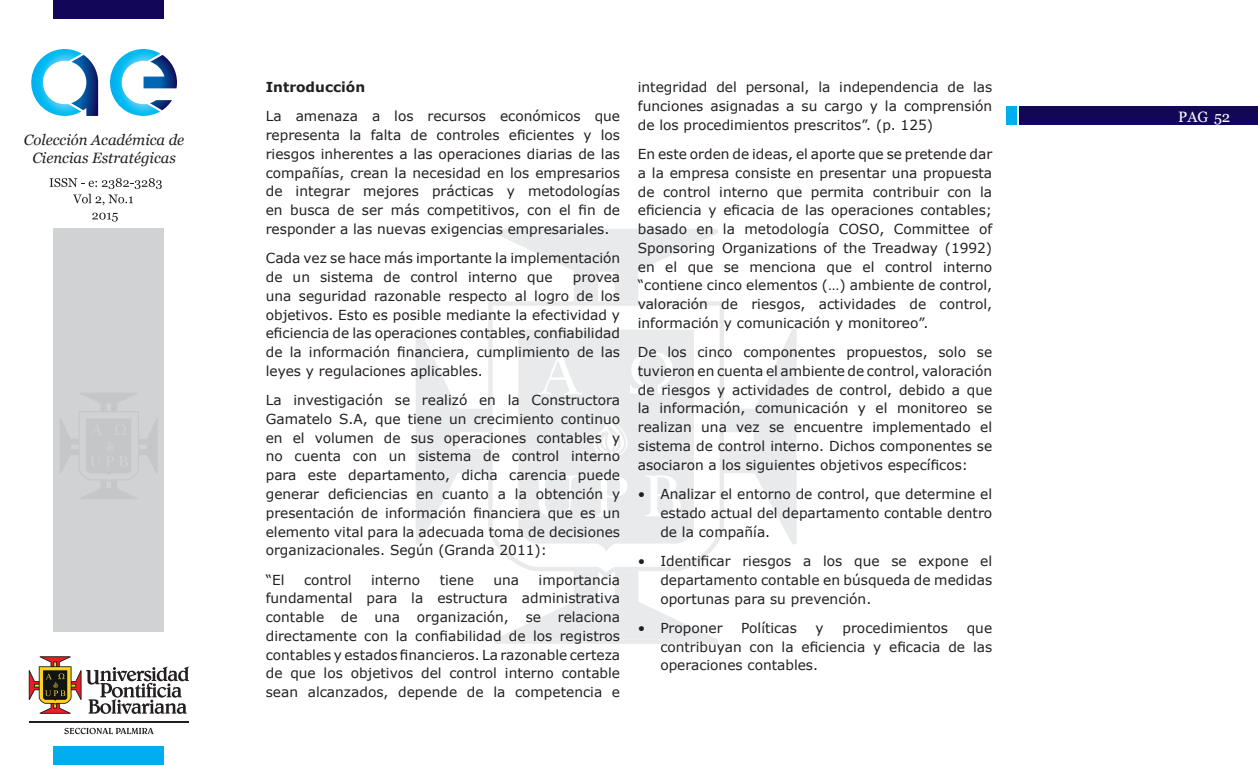
<style>
.page{position:relative;width:1258px;height:765px;background:#fff}
.page>*{position:absolute;margin:0;border:0;box-sizing:border-box;transform-origin:0 0}
.t1{font:15px "Georgia";color:#fff}
.t2{font:italic 14.88px/17.9px "Georgia";color:#231f20;text-align:center}
.t3{font:13.75px/18.8px "Verdana";color:#231f20;text-align:justify}
.t4{font:700 13.75px "Verdana";color:#231f20}
</style>
<div class="page">
<svg style="left:31px;top:49px;width:67px;height:67px"></svg>
<svg style="left:110px;top:49px;width:67px;height:67px"></svg>
<div style="left:54px;top:229px;width:110px;height:403px;background:#d1d2d4"></div>
<div style="left:54px;top:0;width:110px;height:18px;background:#110658"></div>
<div style="left:1020px;top:107px;width:238px;height:18px;background:#110658"></div>
<div style="left:1006px;top:107px;width:10px;height:18px;background:#00aeef"></div>
<div style="left:54px;top:747px;width:110px;height:18px;background:#00aeef"></div>
<svg style="left:29px;top:656px;width:160px;height:58px"></svg>
<svg style="left:64px;top:728px;width:90px;height:6px"></svg>
<hr style="left:29px;top:721px;width:160px;height:1px;background:#231f20">
<svg style="left:60px;top:393px;width:97px;height:106px"></svg>
<svg style="left:416px;top:229px;width:380px;height:415px"></svg>
<svg style="left:518px;top:330px;width:176px;height:222px;background:#ebeced"></svg>
<svg style="left:657px;top:477px;width:16px;height:37px"></svg>
<svg style="left:551px;top:360px;width:13px;height:17px"></svg>
<svg style="left:92px;top:213px;width:26px;height:9px"></svg>
<svg style="left:50px;top:178px;width:112px;height:27px"></svg>
<p class="t2" style="left:24px;top:131px;width:162px">Colección Académica de<br>Ciencias Estratégicas</p>
<p class="t4" style="left:266px;top:77px;width:101px">Introducción</p>
<p class="t3" style="left:266px;top:107px;width:356px">La amenaza a los recursos económicos que representa la falta de controles eficientes y los riesgos inherentes a las operaciones diarias de las compañías, crean la necesidad en los empresarios de integrar mejores prácticas y metodologías en busca de ser más competitivos, con el fin de responder a las nuevas exigencias empresariales.</p>
<p class="t3" style="left:266px;top:249px;width:356px">Cada vez se hace más importante la implementación de un sistema de control interno que</p>
<p class="t3" style="left:266px;top:268px;width:356px;text-indent:307px">provea una seguridad razonable respecto al logro de los objetivos. Esto es posible mediante la efectividad y eficiencia de las operaciones contables, confiabilidad de la información financiera, cumplimiento de las leyes y regulaciones aplicables.</p>
<p class="t3" style="left:266px;top:391px;width:356px">La investigación se realizó en la Constructora Gamatelo S.A, que tiene un crecimiento continuo en el volumen de sus operaciones contables y no cuenta con un sistema de control interno para este departamento, dicha carencia puede generar deficiencias en cuanto a la obtención y presentación de información financiera que es un elemento vital para la adecuada toma de decisiones organizacionales. Según (Granda 2011):</p>
<p class="t3" style="left:266px;top:570px;width:20px">“El</p>
<p class="t3" style="left:304px;top:570px;width:49px">control</p>
<p class="t3" style="left:371px;top:570px;width:51px">interno</p>
<p class="t3" style="left:440px;top:570px;width:36px">tiene</p>
<p class="t3" style="left:493px;top:570px;width:27px">una</p>
<p class="t3" style="left:266px;top:570px;width:356px;text-indent:273px">importancia fundamental para la estructura administrativa contable de una organización, se relaciona directamente con la confiabilidad de los registros contables y estados financieros. La razonable certeza de que los objetivos del control interno contable sean alcanzados, depende de la competencia e</p>
<p class="t3" style="left:638px;top:78px;width:356px">integridad del personal, la independencia de las funciones asignadas a su cargo y la comprensión de los procedimientos prescritos”. (p. 125)</p>
<p class="t3" style="left:638px;top:145px;width:356px">En este orden de ideas, el aporte que se pretende dar a la empresa consiste en presentar una propuesta de control interno que permita contribuir con la eficiencia y eficacia de las operaciones contables; basado en la metodología COSO, Committee of Sponsoring Organizations of the Treadway (1992) en el que se menciona que el control interno “contiene cinco elementos (…) ambiente de control, valoración de riesgos, actividades de control, información y comunicación y monitoreo”.</p>
<p class="t3" style="left:638px;top:343px;width:356px">De los cinco componentes propuestos, solo se tuvieron en cuenta el ambiente de control, valoración de riesgos y actividades de control, debido a que la información, comunicación y el monitoreo se realizan una vez se encuentre implementado el sistema de control interno. Dichos componentes se asociaron a los siguientes objetivos específicos:</p>
<p class="t3" style="left:660px;top:485px;width:333px;text-indent:-22px">• Analizar el entorno de control, que determine el estado actual del departamento contable dentro de la compañía.</p>
<p class="t3" style="left:660px;top:552px;width:333px;text-indent:-22px">• Identificar riesgos a los que se expone el departamento contable en búsqueda de medidas oportunas para su prevención.</p>
<p class="t3" style="left:638px;top:618px;width:86px">• Proponer</p>
<p class="t3" style="left:741px;top:618px;width:57px">Políticas</p>
<p class="t3" style="left:816px;top:618px;width:10px">y</p>
<p class="t3" style="left:842px;top:618px;width:107px">procedimientos</p>
<p class="t3" style="left:660px;top:618px;width:333px;text-indent:306px">que contribuyan con la eficiencia y eficacia de las operaciones contables.</p>
<p class="t1" style="left:1178px;top:107px;width:54px">PAG 52</p>
</div>
